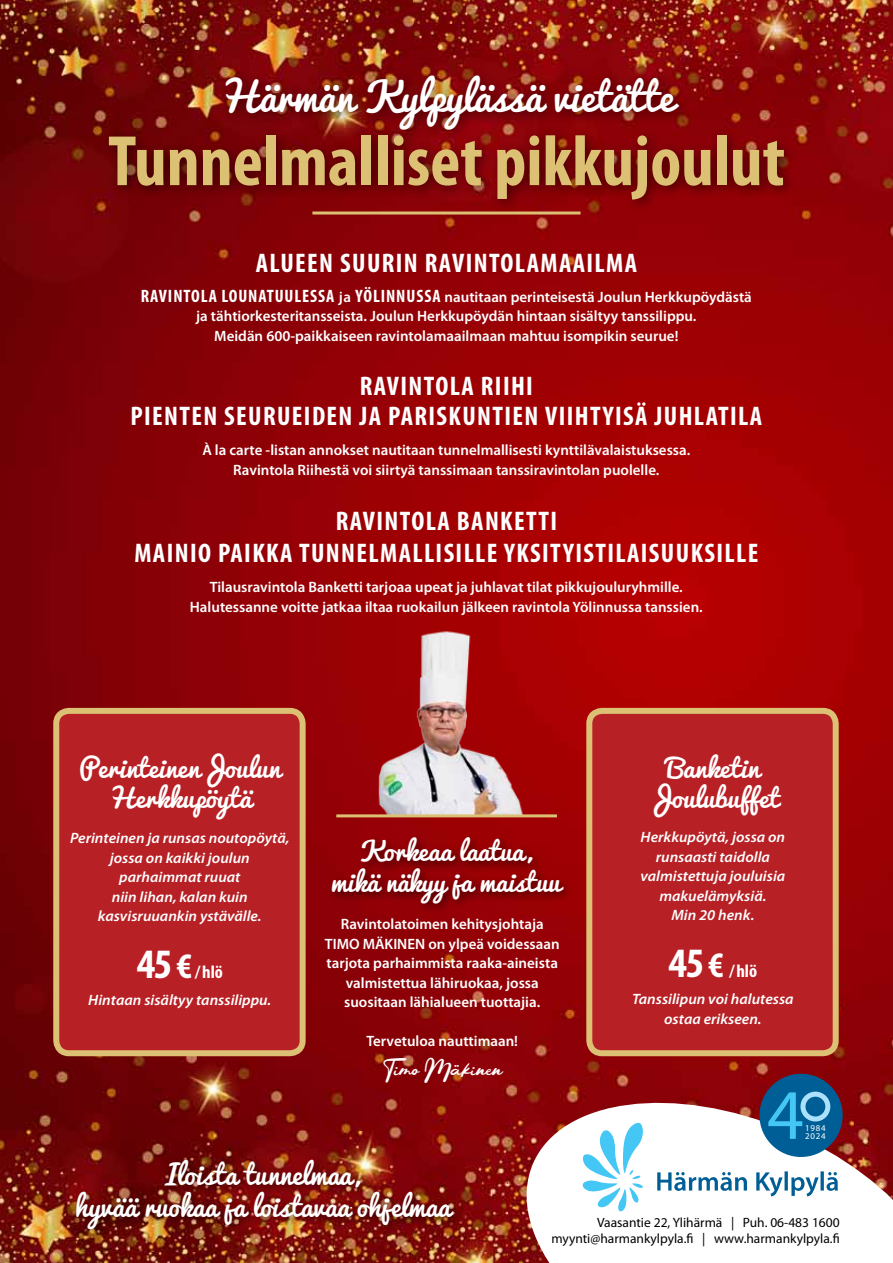
<style>
.page{position:relative;width:893px;height:1263px;background:#fff}
.page>*{position:absolute;margin:0;border:0;box-sizing:border-box;transform-origin:0 0}
.t1{font:700 condensed 72px "Myriad Pro";color:#dcc073}
.t2{font:71.4px "Myriad Pro";color:#44c7f5}
.t3{font:39px "Pacifico";color:#fff}
.t4{font:34.5px "Betty Angela Personal Use";color:#fff;scale:1.04 1}
.t5{font:700 condensed 27px/30px "Myriad Pro";letter-spacing:.05em;color:#fff;text-align:center}
.t6{font:27px/32.4px "Pacifico";color:#fff;text-align:center}
.t7{font:25.5px/30.6px "Pacifico";color:#fff;text-align:center;scale:1.04 1}
.t8{font:25.5px/30.6px "Pacifico";color:#fff;text-align:center}
.t9{font:25.5px "Betty Angela Personal Use";color:#fff;scale:1.04 1}
.t10{font:700 condensed 18px "Myriad Pro";color:#fff;scale:1.04 1}
.t11{font:600 15px/19.5px "Myriad Pro";color:#fff;text-align:center}
.t12{font:italic 600 15px/19.5px "Myriad Pro";color:#fff;text-align:center;scale:1.04 1}
.t13{font:13.5px/16.2px "Myriad Pro";color:#000;text-align:right}
.t14{font:8.85px/7.5px "Myriad Pro";letter-spacing:.09em;color:#fff}
.s1{font-weight:700;font-stretch:condensed;font-size:18px}
.s2{font-size:42px}
.s3{font-size:36px}
</style>
<div class="page">
<img style="left:0;top:0;width:893px;height:1263px">
<div style="left:100px;top:67px;width:698px;height:147px;background:#000;opacity:.5"></div>
<div style="left:56px;top:711px;width:247px;height:342px;background:#b72025;border-radius:13px"></div>
<div style="left:53px;top:708px;width:253px;height:348px;border:6px solid #dcc073;border-radius:13px"></div>
<div style="left:589px;top:711px;width:247px;height:342px;background:#b72025;border-radius:13px"></div>
<div style="left:586px;top:708px;width:253px;height:348px;border:6px solid #dcc073;border-radius:13px"></div>
<div style="left:71px;top:1155px;width:393px;height:85px;background:#000;opacity:.5"></div>
<hr style="left:312px;top:211px;width:269px;height:3px;background:#dcc073">
<svg style="left:505px;top:1083px;width:388px;height:180px"></svg>
<svg style="left:580px;top:1121px;width:63px;height:92px"></svg>
<svg style="left:657px;top:1171px;width:181px;height:25px"></svg>
<div style="left:340px;top:1199px;width:19px;height:17px;background:#000;opacity:.5"></div>
<div style="left:760px;top:1074px;width:82px;height:82px;background:#005e96;border-radius:50%"></div>
<div style="left:800px;top:1092px;width:30px;height:29px;border:5px solid #abe1fa;border-radius:50%"></div>
<div style="left:327px;top:833px;width:247px;height:81px;background:#000;opacity:.5"></div>
<img style="left:369px;top:626px;width:160px;height:188px">
<hr style="left:336px;top:814px;width:221px;height:3px;background:#dcc073">
<h3 class="t3" style="left:219px;top:75px;width:456px">Härmän Kylpylässä vietätte</h3>
<h1 class="t1" style="left:108px;top:116px;width:678px">Tunnelmalliset pikkujoulut</h1>
<h3 class="t5" style="left:256px;top:247px;width:383px">ALUEEN SUURIN RAVINTOLAMAAILMA</h3>
<p class="t11" style="left:141px;top:286px;width:613px"><span class="s1">RAVINTOLA LOUNATUULESSA</span> ja <span class="s1">YÖLINNUSSA</span> nautitaan perinteisestä Joulun Herkkupöydästä ja tähtiorkesteritansseista. Joulun Herkkupöydän hintaan sisältyy tanssilippu.<br>Meidän 600-paikkaiseen ravintolamaailmaan mahtuu isompikin seurue!</p>
<h3 class="t5" style="left:130px;top:371px;width:633px">RAVINTOLA RIIHI<br>PIENTEN SEURUEIDEN JA PARISKUNTIEN VIIHTYISÄ JUHLATILA</h3>
<p class="t11" style="left:202px;top:440px;width:489px">À la carte -listan annokset nautitaan tunnelmallisesti kynttilävalaistuksessa.<br>Ravintola Riihestä voi siirtyä tanssimaan tanssiravintolan puolelle.</p>
<h3 class="t5" style="left:134px;top:504px;width:625px;line-height:32.4px">RAVINTOLA BANKETTI<br>MAINIO PAIKKA TUNNELMALLISILLE YKSITYISTILAISUUKSILLE</h3>
<p class="t11" style="left:190px;top:577px;width:514px">Tilausravintola Banketti tarjoaa upeat ja juhlavat tilat pikkujouluryhmille.<br>Halutessanne voitte jatkaa iltaa ruokailun jälkeen ravintola Yölinnussa tanssien.</p>
<h3 class="t7" style="left:79px;top:754px;width:195px">PerinteinenJoulun<br>Herkkupöytä</h3>
<p class="t12" style="left:70px;top:828px;width:212px">Perinteinen ja runsas noutopöytä, jossa on kaikki joulun parhaimmat ruuat<br>niin lihan, kalan kuin kasvisruuankin ystävälle.</p>
<p class="t10" style="left:137px;top:961px;width:84px"><span class="s2">45</span> <span class="s3">€</span> / hlö</p>
<p class="t12" style="left:88px;top:990px;width:177px">Hintaan sisältyy tanssilippu.</p>
<h3 class="t8" style="left:331px;top:837px;width:231px">Korkeaa laatua,<br>mikä näkyy ja maistuu</h3>
<p class="t11" style="left:325px;top:914px;width:236px">Ravintolatoimen kehitysjohtaja TIMO MÄKINEN on ylpeä voidessaan tarjota parhaimmista raaka-aineista valmistettua lähiruokaa, jossa suositaan lähialueen tuottajia.</p>
<p class="t11" style="left:366px;top:1031px;width:153px">Tervetuloa nauttimaan!</p>
<h3 class="t4" style="left:383px;top:1057px;width:116px">Timo Mäkinen</h3>
<h3 class="t9" style="left:454px;top:1053px;width:7px">..</h3>
<h3 class="t7" style="left:646px;top:754px;width:129px">Banketin<br>Joulubuffet</h3>
<p class="t12" style="left:640px;top:827px;width:141px">Herkkupöytä, jossa on runsaasti taidolla valmistettuja jouluisia makuelämyksiä.<br>Min 20 henk.</p>
<p class="t10" style="left:668px;top:960px;width:87px"><span class="s2">45</span> <span class="s3">€</span> / hlö</p>
<p class="t12" style="left:632px;top:989px;width:157px">Tanssilipun voi halutessa ostaa erikseen.</p>
<h2 class="t2" style="left:767px;top:1071px;width:38px">4</h2>
<p class="t14" style="left:805px;top:1124px;width:22px">1984<br>2024</p>
<h3 class="t6" style="left:75px;top:1159px;width:377px">Iloista tunnelmaa,<br>hyvää ruokaa ja loistavaa ohjelmaa</h3>
<p class="t13" style="left:551px;top:1214px;width:290px">Vaasantie 22, Ylihärmä | Puh. 06-483 1600 myynti@harmankylpyla.fi | www.harmankylpyla.fi</p>
</div>
